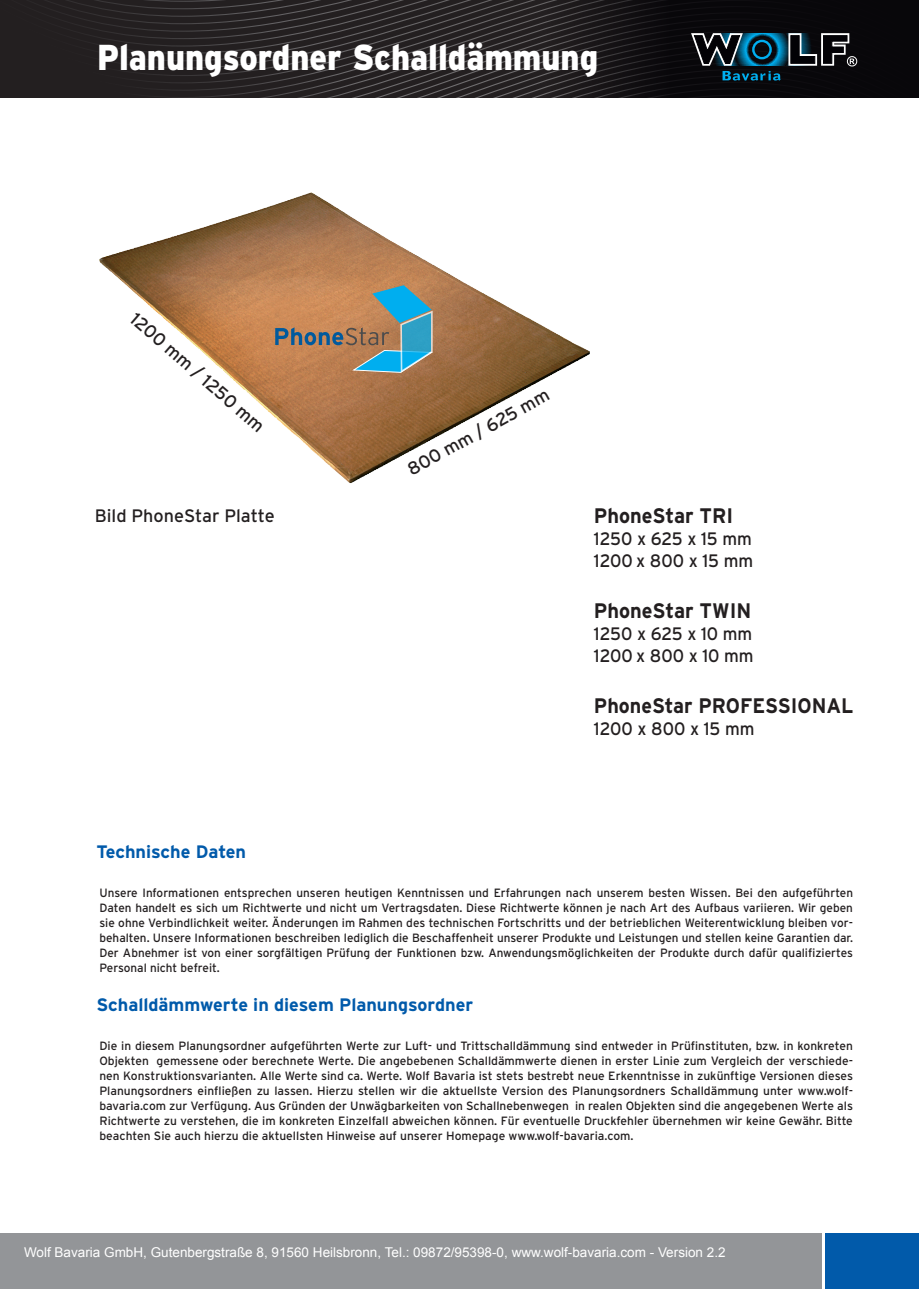
<style>
.page{position:relative;width:919px;height:1289px;background:#fff}
.page>*{position:absolute;margin:0;border:0;box-sizing:border-box;transform-origin:0 0}
.t1{font:900 36px "Interstate";color:#fff;scale:.9 1}
.t2{font:700 21px "Interstate";color:#231f20;scale:.95 1}
.t3{font:700 21px "Interstate";color:#231f20;scale:.94 1}
.t4{font:18px/21.6px "Interstate";color:#231f20;scale:.95 1}
.t5{font:700 18px "Interstate";color:#015aaa}
.t6{font:18px "Interstate";color:#231f20}
.t7{font:13.5px "Arial";color:#fff}
.t8{font:12px/15px "Interstate";color:#231f20;text-align:justify}
</style>
<div class="page">
<div style="left:825px;top:1233px;width:93px;height:55px;background:#015aaa"></div>
<div style="left:0;top:1233px;width:821px;height:55px;background:#939598"></div>
<svg style="left:0;top:0;width:918px;height:98px;background:#212022"></svg>
<img style="left:99px;top:192px;width:491px;height:291px">
<svg style="left:275px;top:285px;width:159px;height:89px;background:#968d7a"></svg>
<h1 class="t1" style="left:97px;top:36px;width:558px">Planungsordner Schalldämmung</h1>
<h3 class="t6" style="left:139px;top:308px;width:172px;rotate:41deg">1200 mm / 1250 mm</h3>
<h3 class="t6" style="left:404px;top:461px;width:161px;rotate:-29deg">800 mm / 625 mm</h3>
<h3 class="t6" style="left:95px;top:505px;width:181px">Bild PhoneStar Platte</h3>
<h2 class="t2" style="left:594px;top:503px;width:148px">PhoneStar TRI</h2>
<h3 class="t4" style="left:594px;top:528px;width:169px">1250 x 625 x 15 mm<br>1200 x 800 x 15 mm</h3>
<h2 class="t2" style="left:594px;top:598px;width:167px">PhoneStar TWIN</h2>
<h3 class="t4" style="left:594px;top:622px;width:169px">1250 x 625 x 10 mm<br>1200 x 800 x 10 mm</h3>
<h2 class="t3" style="left:594px;top:693px;width:278px">PhoneStar PROFESSIONAL</h2>
<h3 class="t4" style="left:594px;top:717px;width:170px">1200 x 800 x 15 mm</h3>
<h3 class="t5" style="left:96px;top:840px;width:151px">Technische Daten</h3>
<p class="t8" style="left:99px;top:885px;width:755px">Unsere Informationen entsprechen unseren heutigen Kenntnissen und Erfahrungen nach unserem besten Wissen. Bei den aufgeführten Daten handelt es sich um Richtwerte und nicht um Vertragsdaten. Diese Richtwerte können je nach Art des Aufbaus variieren. Wir geben sie ohne Verbindlichkeit weiter. Änderungen im Rahmen des technischen Fortschritts und der betrieblichen Weiterentwicklung bleiben vor&shy;behalten. Unsere Informationen beschreiben lediglich die Beschaffenheit unserer Produkte und Leistungen und stellen keine Garantien dar.<br>Der Abnehmer ist von einer sorgfältigen Prüfung der Funktionen bzw. Anwendungsmöglichkeiten der Produkte durch dafür qualifiziertes Personal nicht befreit.</p>
<h3 class="t5" style="left:96px;top:993px;width:378px">Schalldämmwerte in diesem Planungsordner</h3>
<p class="t8" style="left:99px;top:1037px;width:755px">Die in diesem Planungsordner aufgeführten Werte zur Luft- und Trittschalldämmung sind entweder in Prüfinstituten, bzw. in konkreten Objekten gemessene oder berechnete Werte. Die angebebenen Schalldämmwerte dienen in erster Linie zum Vergleich der verschiede&shy;nen Konstruktionsvarianten. Alle Werte sind ca. Werte. Wolf Bavaria ist stets bestrebt neue Erkenntnisse in zukünftige Versionen dieses Planungsordners einfließen zu lassen. Hierzu stellen wir die aktuellste Version des Planungsordners Schalldämmung unter www.wolf&shy;bavaria.com zur Verfügung. Aus Gründen der Unwägbarkeiten von Schallnebenwegen in realen Objekten sind die angegebenen Werte als Richtwerte zu verstehen, die im konkreten Einzelfall abweichen können. Für eventuelle Druckfehler übernehmen wir keine Gewähr. Bitte beachten Sie auch hierzu die aktuellsten Hinweise auf unserer Homepage www.wolf-bavaria.com.</p>
<p class="t7" style="left:24px;top:1243px;width:703px">Wolf Bavaria GmbH, Gutenbergstraße 8, 91560 Heilsbronn, Tel.: 09872/95398-0, www.wolf-bavaria.com - Version 2.2</p>
</div>
